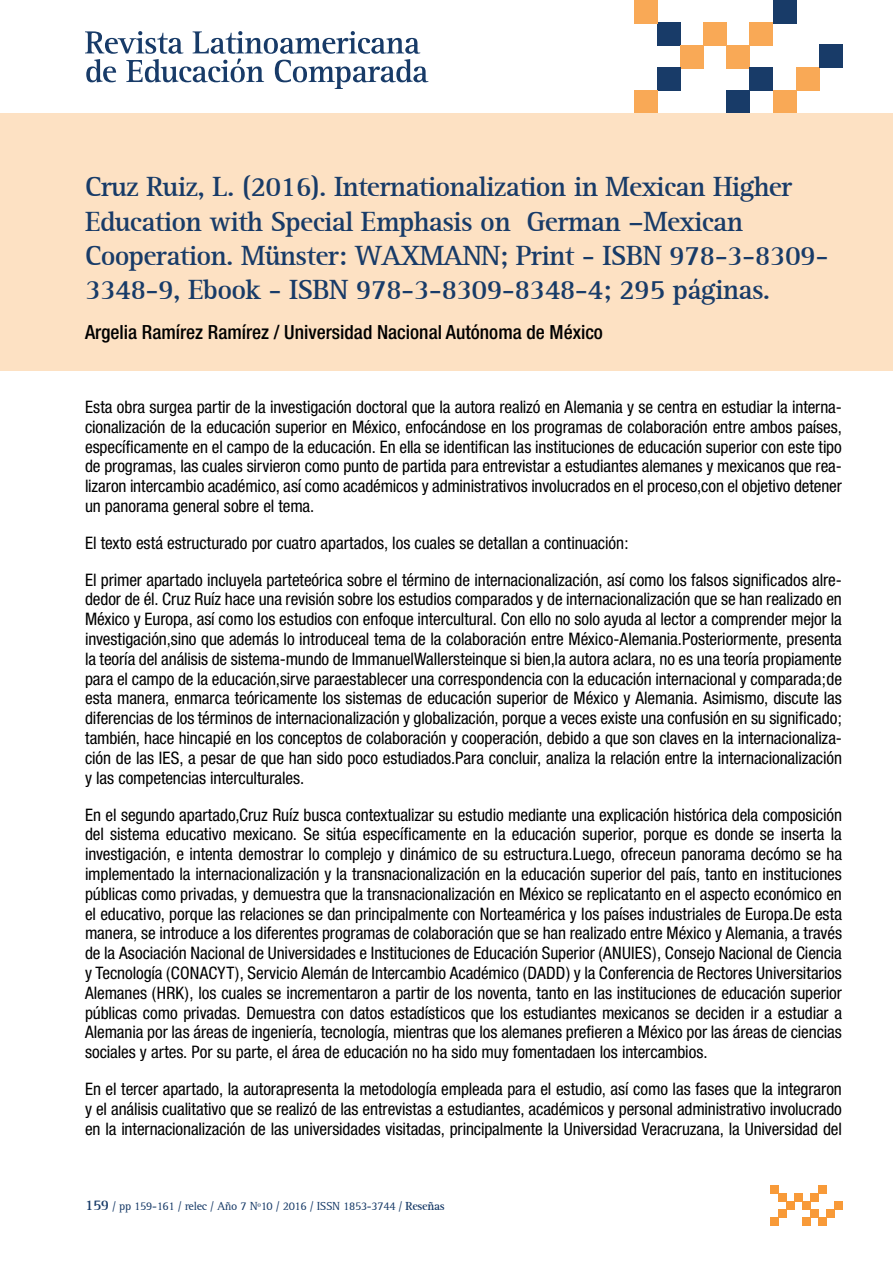
<style>
.page{position:relative;width:893px;height:1263px;background:#fff}
.page>*{position:absolute;margin:0;border:0;box-sizing:border-box;transform-origin:0 0}
.t1{font:700 28.5px/34.2px "AT Rotis Serif";letter-spacing:-.025em;color:#183b68}
.t2{font:500 condensed 19.5px "Helvetica Neue";color:#000}
.t3{font:condensed 17.25px/19.8px "Helvetica Neue";letter-spacing:-.005em;color:#000;text-align:justify}
.t4{font:12px "AT Rotis Serif";letter-spacing:-.025em;color:#183b68}
.s1{font-weight:700;font-size:15px}
.s2{font-weight:700}
</style>
<div class="page">
<svg style="left:85px;top:31px;width:343px;height:58px"></svg>
<div style="left:657px;top:23px;width:23px;height:23px;background:#183b68"></div>
<div style="left:680px;top:45px;width:24px;height:23px;background:#f9a956"></div>
<div style="left:657px;top:68px;width:23px;height:23px;background:#183b68"></div>
<div style="left:634px;top:91px;width:23px;height:23px;background:#f9a956"></div>
<div style="left:704px;top:22px;width:23px;height:24px;background:#f9a956"></div>
<div style="left:727px;top:45px;width:23px;height:23px;background:#f9a956"></div>
<div style="left:750px;top:22px;width:23px;height:24px;background:#f9a956"></div>
<div style="left:773px;top:0;width:23px;height:23px;background:#183b68"></div>
<div style="left:750px;top:68px;width:23px;height:23px;background:#183b68"></div>
<div style="left:727px;top:91px;width:23px;height:23px;background:#183b68"></div>
<div style="left:773px;top:91px;width:23px;height:23px;background:#f9a956"></div>
<div style="left:796px;top:67px;width:23px;height:24px;background:#f9a956"></div>
<div style="left:819px;top:45px;width:23px;height:23px;background:#183b68"></div>
<div style="left:634px;top:0;width:23px;height:23px;background:#f9a956"></div>
<div style="left:778px;top:1193px;width:8px;height:8px;background:#f89a38"></div>
<div style="left:786px;top:1201px;width:8px;height:8px;background:#f89a38"></div>
<div style="left:778px;top:1209px;width:8px;height:8px;background:#f89a38"></div>
<div style="left:770px;top:1217px;width:8px;height:8px;background:#f89a38"></div>
<div style="left:794px;top:1193px;width:8px;height:8px;background:#f89a38"></div>
<div style="left:802px;top:1201px;width:8px;height:8px;background:#f89a38"></div>
<div style="left:810px;top:1193px;width:8px;height:8px;background:#f89a38"></div>
<div style="left:818px;top:1186px;width:8px;height:8px;background:#f89a38"></div>
<div style="left:810px;top:1209px;width:8px;height:8px;background:#f89a38"></div>
<div style="left:802px;top:1217px;width:8px;height:8px;background:#f89a38"></div>
<div style="left:818px;top:1217px;width:8px;height:8px;background:#f89a38"></div>
<div style="left:826px;top:1209px;width:8px;height:8px;background:#f89a38"></div>
<div style="left:834px;top:1201px;width:8px;height:8px;background:#f89a38"></div>
<div style="left:770px;top:1186px;width:8px;height:8px;background:#f89a38"></div>
<div style="left:0;top:114px;width:893px;height:257px;background:#fde1c3"></div>
<h1 class="t1" style="left:85px;top:170px;width:745px">Cruz Ruiz, L. (2016). Internationalization in Mexican Higher Education with Special Emphasis on German –Mexican Cooperation. Münster: WAXMANN; Print - ISBN 978-3-8309- 3348-9, Ebook - ISBN 978-3-8309-8348-4; 295 páginas.</h1>
<p class="t2" style="left:85px;top:321px;width:519px">Argelia Ramírez Ramírez / Universidad Nacional Autónoma de México</p>
<p class="t3" style="left:85px;top:397px;width:758px">Esta obra surgea partir de la investigación doctoral que la autora realizó en Alemania y se centra en estudiar la interna&shy;cionalización de la educación superior en México, enfocándose en los programas de colaboración entre ambos países, específicamente en el campo de la educación. En ella se identifican las instituciones de educación superior con este tipo de programas, las cuales sirvieron como punto de partida para entrevistar a estudiantes alemanes y mexicanos que rea&shy;lizaron intercambio académico, así como académicos y administrativos involucrados en el proceso,con el objetivo detener un panorama general sobre el tema.</p>
<p class="t3" style="left:85px;top:524px;width:758px;line-height:36.8px">El texto está estructurado por cuatro apartados, los cuales se detallan a continuación:<br>El primer apartado incluyela parteteórica sobre el término de internacionalización, así como los falsos significados alre-</p>
<p class="t3" style="left:85px;top:589px;width:758px">dedor de él. Cruz Ruíz hace una revisión sobre los estudios comparados y de internacionalización que se han realizado en México y Europa, así como los estudios con enfoque intercultural. Con ello no solo ayuda al lector a comprender mejor la investigación,sino que además lo introduceal tema de la colaboración entre México-Alemania.Posteriormente, presenta la teoría del análisis de sistema-mundo de ImmanuelWallersteinque si bien,la autora aclara, no es una teoría propiamente para el campo de la educación,sirve paraestablecer una correspondencia con la educación internacional y comparada;de esta manera, enmarca teóricamente los sistemas de educación superior de México y Alemania. Asimismo, discute las diferencias de los términos de internacionalización y globalización, porque a veces existe una confusión en su significado; también, hace hincapié en los conceptos de colaboración y cooperación, debido a que son claves en la internacionaliza&shy;ción de las IES, a pesar de que han sido poco estudiados.Para concluir, analiza la relación entre la internacionalización y las competencias interculturales.</p>
<p class="t3" style="left:85px;top:804px;width:758px">En el segundo apartado,Cruz Ruíz busca contextualizar su estudio mediante una explicación histórica dela composición del sistema educativo mexicano. Se sitúa específicamente en la educación superior, porque es donde se inserta la investigación, e intenta demostrar lo complejo y dinámico de su estructura.Luego, ofreceun panorama decómo se ha implementado la internacionalización y la transnacionalización en la educación superior del país, tanto en instituciones públicas como privadas, y demuestra que la transnacionalización en México se replicatanto en el aspecto económico en el educativo, porque las relaciones se dan principalmente con Norteamérica y los países industriales de Europa.De esta manera, se introduce a los diferentes programas de colaboración que se han realizado entre México y Alemania, a través de la Asociación Nacional de Universidades e Instituciones de Educación Superior (ANUIES), Consejo Nacional de Ciencia y Tecnología (CONACYT), Servicio Alemán de Intercambio Académico (DADD) y la Conferencia de Rectores Universitarios Alemanes (HRK), los cuales se incrementaron a partir de los noventa, tanto en las instituciones de educación superior públicas como privadas. Demuestra con datos estadísticos que los estudiantes mexicanos se deciden ir a estudiar a Alemania por las áreas de ingeniería, tecnología, mientras que los alemanes prefieren a México por las áreas de ciencias sociales y artes. Por su parte, el área de educación no ha sido muy fomentadaen los intercambios.</p>
<p class="t3" style="left:85px;top:1079px;width:758px">En el tercer apartado, la autorapresenta la metodología empleada para el estudio, así como las fases que la integraron y el análisis cualitativo que se realizó de las entrevistas a estudiantes, académicos y personal administrativo involucrado en la internacionalización de las universidades visitadas, principalmente la Universidad Veracruzana, la Universidad del</p>
<p class="t4" style="left:85px;top:1199px;width:361px"><span class="s1">159</span> / pp 159-161 / relec / Año 7 Nº10 / 2016 / ISSN 1853-3744 / <span class="s2">Reseñas</span></p>
</div>
